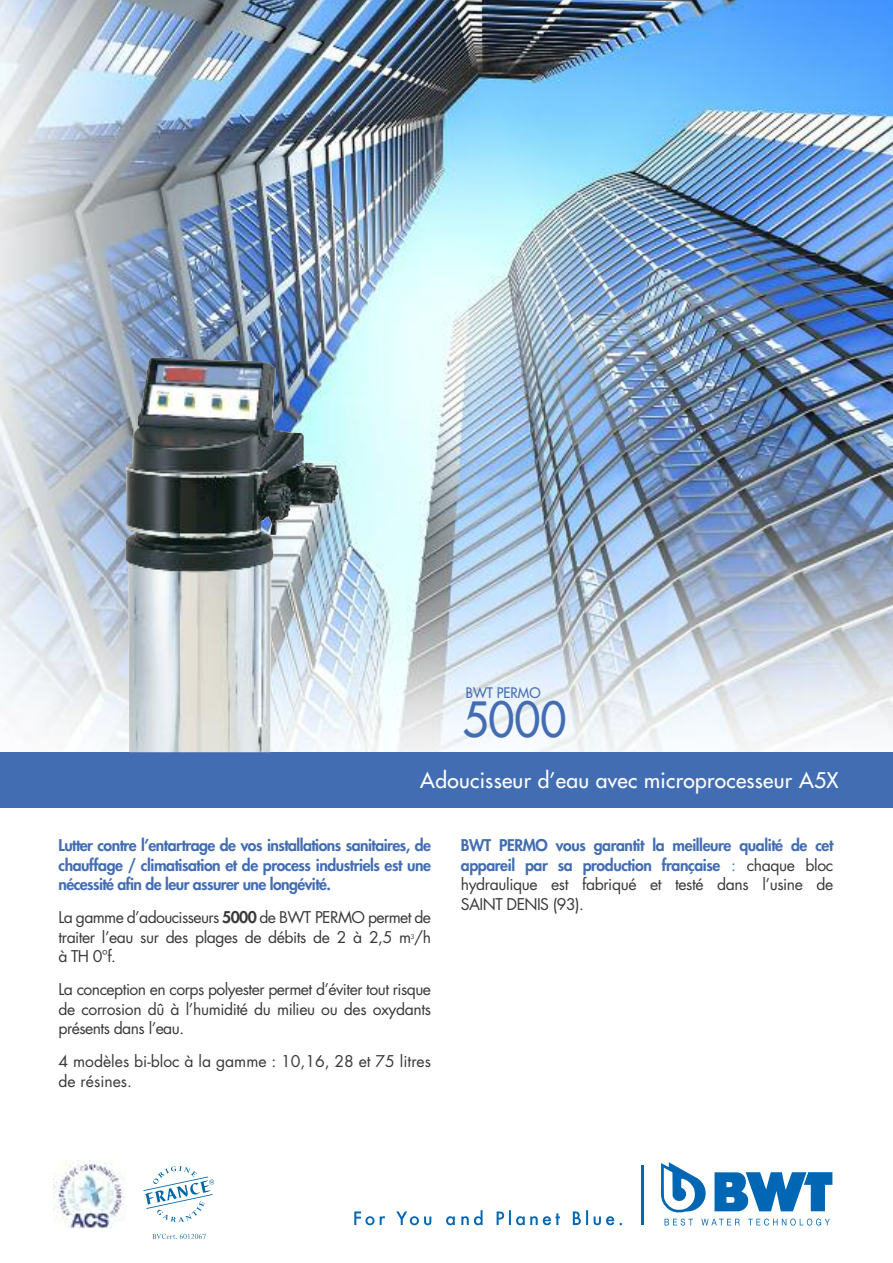
<style>
.page{position:relative;width:893px;height:1263px;background:#fff}
.page>*{position:absolute;margin:0;border:0;box-sizing:border-box;transform-origin:0 0}
.t1{font:47.25px "Futura";color:#436db2;scale:.95 1}
.t2{font:21px "Futura";letter-spacing:.015em;color:#fff}
.t3{font:800 15.75px/19.5px "Futura";letter-spacing:-.025em;color:#436db2;text-align:justify}
.t4{font:15.75px/19.5px "Futura";letter-spacing:-.03em;color:#39383a}
.t5{font:15.75px/19.5px "Futura";color:#39383a}
.t6{font:14.1px "Futura";color:#436db2;scale:.95 1}
.t7{font:6.3px "Futura";color:#39383a}
.s1{font-weight:800}
.s2{font-weight:400}
.s3{font-weight:400;color:#39383a}
</style>
<div class="page">
<img style="left:0;top:0;width:893px;height:753px">
<div style="left:0;top:753px;width:893px;height:55px;background:#436db2"></div>
<svg style="left:661px;top:1162px;width:171px;height:63px"></svg>
<hr style="left:641px;top:1165px;width:3px;height:60px;background:#0166b3">
<svg style="left:354px;top:1210px;width:268px;height:15px"></svg>
<svg style="left:143px;top:1166px;width:71px;height:56px"></svg>
<svg style="left:152px;top:1234px;width:54px;height:5px"></svg>
<img style="left:54px;top:1160px;width:70px;height:68px">
<img style="left:125px;top:357px;width:215px;height:203px">
<p class="t6" style="left:466px;top:686px;width:80px">BWT PERMO</p>
<h1 class="t1" style="left:462px;top:696px;width:111px">5000</h1>
<h2 class="t2" style="left:420px;top:770px;width:420px">Adoucisseur d’eau avec microprocesseur A5X</h2>
<p class="t3" style="left:59px;top:837px;width:374px">Lutter contre l’entartrage de vos installations sanitaires, de chauffage / climatisation et de process industriels est une nécessité afin de leur assurer une longévité.</p>
<p class="t4" style="left:59px;top:909px;width:374px">La gamme d’adoucisseurs <span class="s1">5000</span> de BWT PERMO permet de traiter l’eau sur des plages de débits de 2 à 2,5 m /h</p>
<p class="t7" style="left:411px;top:934px;width:5px">3</p>
<p class="t4" style="left:59px;top:941px;width:374px;line-height:33px">à TH 0°f.<br>La conception en corps polyester permet d’éviter tout risque</p>
<p class="t4" style="left:59px;top:1001px;width:374px">de corrosion dû à l’humidité du milieu ou des oxydants présents dans l’eau.</p>
<p class="t5" style="left:59px;top:1053px;width:374px">4 modèles bi-bloc à la gamme : 10,16, 28 et 75 litres de résines.</p>
<p class="t3" style="left:461px;top:837px;width:374px">BWT PERMO vous garantit la meilleure qualité de cet appareil par sa production française <span class="s2">:</span> <span class="s3">chaque bloc hydraulique est fabriqué et testé dans l’usine de SAINT DENIS (93).</span></p>
</div>
